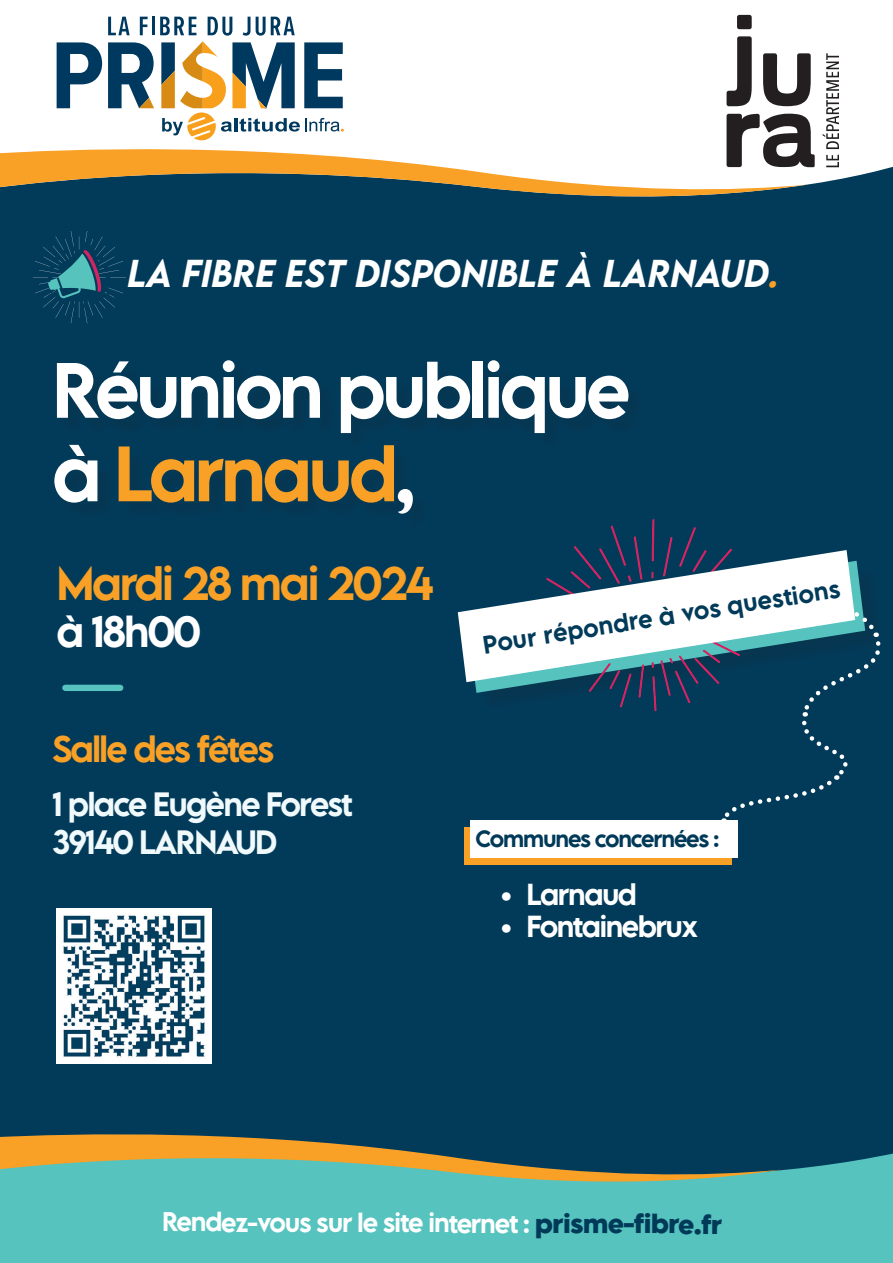
<style>
.page{position:relative;width:893px;height:1263px;background:#fff}
.page>*{position:absolute;margin:0;border:0;box-sizing:border-box;transform-origin:0 0}
.t1{font:500 69.6px/83.6px "LEMONMILK Pro FTR";letter-spacing:-.06em;color:#fff}
.t2{font:500 42px "LEMONMILK Pro FTR";letter-spacing:-.06em;color:#f9a026}
.t3{font:500 39px "LEMONMILK Pro FTR";letter-spacing:-.06em;color:#fff}
.t4{font:italic 500 34.5px "LEMONMILK Pro FTR";color:#fff}
.t5{font:500 33px "LEMONMILK Pro FTR";letter-spacing:-.06em;color:#f9a026}
.t6{font:500 30px/37.8px "LEMONMILK Pro FTR";letter-spacing:-.06em;color:#f0f9fb}
.t7{font:500 27px "LEMONMILK Pro FTR";letter-spacing:-.06em;color:#fff}
.t8{font:500 24px "LEMONMILK Pro FTR";letter-spacing:-.055em;color:#fff}
.t9{font:500 22.5px "LEMONMILK Pro FTR";color:#023b5a}
.t10{font:500 21px "LEMONMILK Pro FTR";letter-spacing:-.06em;color:#013a59}
.s1{color:#f9a026}
.s2{font-weight:700;color:#013a59}
</style>
<div class="page">
<div style="left:0;top:166px;width:893px;height:976px;background:#023b5a"></div>
<svg style="left:0;top:140px;width:808px;height:56px"></svg>
<div style="left:471px;top:564px;width:415px;height:150px;background:#023a59"></div>
<svg style="left:468px;top:561px;width:397px;height:132px"></svg>
<div style="left:464px;top:827px;width:268px;height:37px;background:#f9a026"></div>
<div style="left:470px;top:820px;width:267px;height:37px;background:#fff"></div>
<div style="left:65px;top:685px;width:55px;height:6px;background:#56c3be"></div>
<svg style="left:34px;top:231px;width:92px;height:92px;background:#134d67"></svg>
<div style="left:0;top:1142px;width:893px;height:121px;background:#56c3be"></div>
<svg style="left:0;top:1129px;width:781px;height:52px;background:#637a60"></svg>
<svg style="left:638px;top:682px;width:7px;height:16px"></svg>
<div style="left:652px;top:604px;width:231px;height:219px;background:#023b5a"></div>
<svg style="left:563px;top:682px;width:69px;height:26px"></svg>
<div style="left:545px;top:532px;width:98px;height:18px;background:#023b5a"></div>
<svg style="left:651px;top:518px;width:4px;height:32px"></svg>
<div style="left:662px;top:526px;width:71px;height:24px;background:#023b5a"></div>
<svg style="left:458px;top:550px;width:397px;height:132px;fill:#fff"></svg>
<img style="left:57px;top:908px;width:155px;height:155px">
<div style="left:57px;top:363px;width:590px;height:169px;background:#023a59"></div>
<svg style="left:108px;top:17px;width:22px;height:18px"></svg>
<svg style="left:140px;top:17px;width:8px;height:18px"></svg>
<hr style="left:152px;top:17px;width:3px;height:18px;background:#00395f">
<svg style="left:57px;top:42px;width:45px;height:66px"></svg>
<svg style="left:108px;top:42px;width:46px;height:66px"></svg>
<svg style="left:160px;top:17px;width:184px;height:123px"></svg>
<svg style="left:727px;top:36px;width:25px;height:70px"></svg>
<svg style="left:737px;top:15px;width:15px;height:14px"></svg>
<svg style="left:763px;top:53px;width:48px;height:53px"></svg>
<svg style="left:727px;top:114px;width:88px;height:53px"></svg>
<svg style="left:826px;top:155px;width:13px;height:12px"></svg>
<svg style="left:823px;top:53px;width:16px;height:96px"></svg>
<h3 class="t4" style="left:127px;top:250px;width:653px">LA FIBRE EST DISPONIBLE À LARNAUD<span class="s1">.</span></h3>
<h1 class="t1" style="left:52px;top:349px;width:580px">Réunion publique à <span class="s1">Larnaud</span>,</h1>
<h2 class="t2" style="left:57px;top:556px;width:379px">Mardi 28 mai 2024</h2>
<h3 class="t3" style="left:57px;top:606px;width:146px">à 18h00</h3>
<h3 class="t5" style="left:52px;top:727px;width:224px">Salle des fêtes</h3>
<p class="t6" style="left:52px;top:785px;width:302px">1 place Eugène Forest<br>39140 LARNAUD</p>
<p class="t9" style="left:481px;top:630px;width:363px;rotate:-9deg">Pour répondre à vos questions</p>
<p class="t10" style="left:476px;top:825px;width:245px">Communes concernées :</p>
<p class="t7" style="left:500px;top:876px;width:139px">• Larnaud</p>
<p class="t7" style="left:500px;top:909px;width:200px">• Fontainebrux</p>
<p class="t8" style="left:162px;top:1207px;width:562px">Rendez-vous sur le site internet : <span class="s2">prisme-fibre.fr</span></p>
</div>
